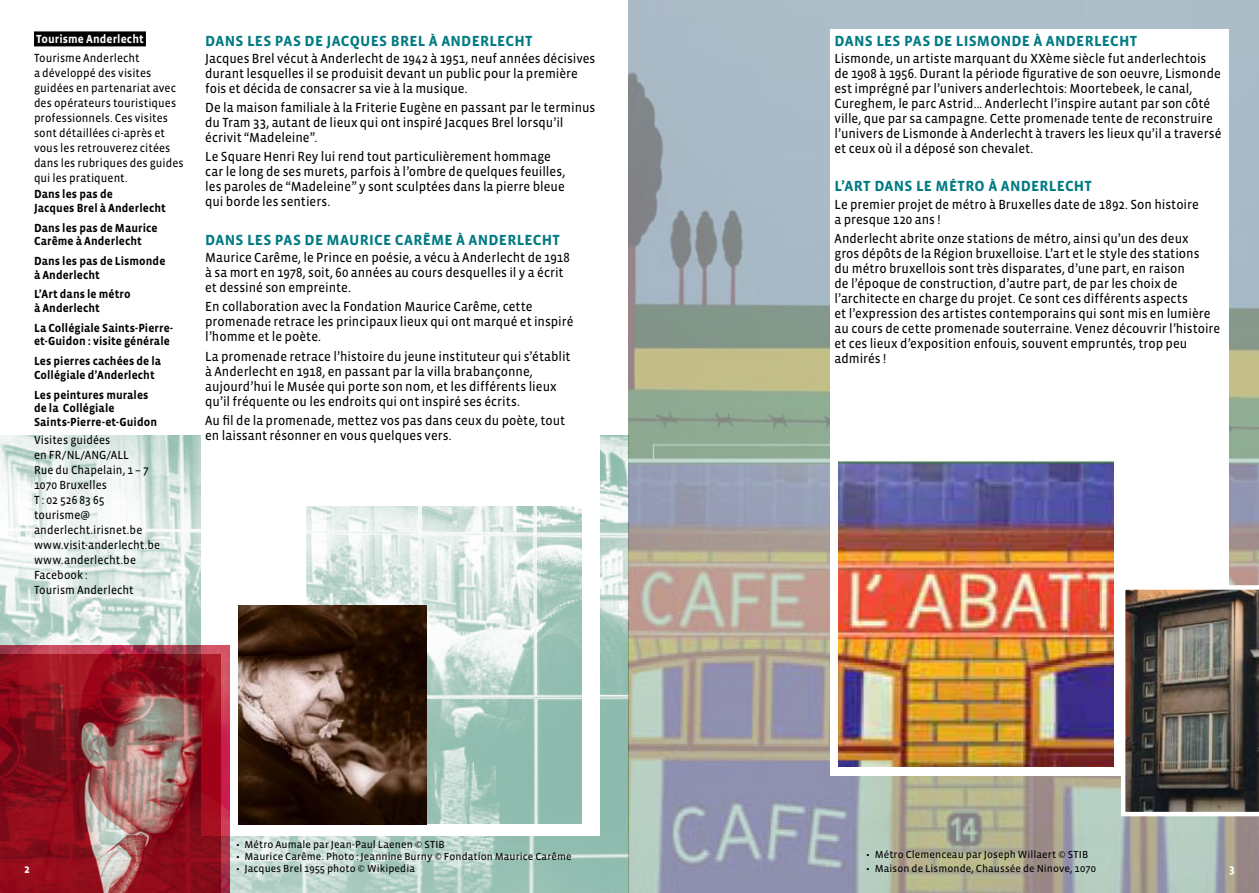
<style>
.page{position:relative;width:1259px;height:893px;background:#fff}
.page>*{position:absolute;margin:0;border:0;box-sizing:border-box;transform-origin:0 0}
.t1{font:700 15px "Vista Sans";letter-spacing:.015em;color:#007a83}
.t2{font:13.5px/15px "Vista Sans Reg";color:#000;scale:.95 1}
.t3{font:12px/15px "Vista Sans Reg";letter-spacing:.005em;color:#000;scale:.95 1}
.t4{font:700 12px/13.5px "Vista Sans";letter-spacing:.01em;color:#000;scale:.95 1}
.t5{font:700 12px "Vista Sans";letter-spacing:.01em;color:#fff;scale:.95 1}
.t6{font:10.5px "Vista Sans Reg";letter-spacing:.01em;color:#000}
</style>
<div class="page">
<img style="left:0;top:436px;width:628px;height:457px">
<div style="left:201px;top:30px;width:399px;height:806px;background:#fff"></div>
<img style="left:306px;top:506px;width:275px;height:318px">
<img style="left:628px;top:0;width:631px;height:893px">
<div style="left:830px;top:30px;width:399px;height:746px;background:#fff"></div>
<div style="left:34px;top:31px;width:112px;height:15px;background:#000"></div>
<img style="left:238px;top:605px;width:188px;height:219px">
<img style="left:839px;top:459px;width:274px;height:307px">
<img style="left:1121px;top:585px;width:138px;height:231px">
<img style="left:0;top:645px;width:230px;height:248px">
<p class="t5" style="left:36px;top:33px;width:115px">Tourisme Anderlecht</p>
<p class="t3" style="left:34px;top:50px;width:159px">Tourisme Anderlecht<br>a développé des visites guidées en partenariat avec des opérateurs touristiques professionnels. Ces visites sont détaillées ci-après et vous les retrouverez citées dans les rubriques des guides qui les pratiquent.</p>
<p class="t4" style="left:34px;top:188px;width:140px">Dans les pas de<br>Jacques Brel à Anderlecht</p>
<p class="t4" style="left:34px;top:221px;width:131px">Dans les pas de Maurice<br>Carême à Anderlecht</p>
<p class="t4" style="left:34px;top:255px;width:140px">Dans les pas de Lismonde à Anderlecht</p>
<p class="t4" style="left:34px;top:288px;width:103px">L’Art dans le métro à Anderlecht</p>
<p class="t4" style="left:34px;top:321px;width:148px">La Collégiale Saints-Pierre&shy;et-Guidon : visite générale</p>
<p class="t4" style="left:34px;top:355px;width:135px">Les pierres cachées de la<br>Collégiale d’Anderlecht</p>
<p class="t4" style="left:34px;top:388px;width:131px">Les peintures murales de la Collégiale<br>Saints-Pierre-et-Guidon</p>
<p class="t3" style="left:34px;top:433px;width:134px">Visites guidées<br>en Fr/Nl/An g/All<br>Rue du Chapelain, 1 – 7<br>1070 Bruxelles<br>T : 02 526 83 65 tourisme@ anderlecht.irisnet.be www.visit-anderlecht.be www.anderlecht.be<br>Facebook :<br>Tourism Anderlecht</p>
<p class="t1" style="left:205px;top:33px;width:329px">Dans les pas de Jacques Brel à Anderlecht</p>
<p class="t2" style="left:205px;top:51px;width:412px">Jacques Brel vécut à Anderlecht de 1942 à 1951, neuf années décisives durant lesquelles il se produisit devant un public pour la première fois et décida de consacrer sa vie à la musique.</p>
<p class="t2" style="left:205px;top:100px;width:412px">De la maison familiale à la Friterie Eugène en passant par le terminus du Tram 33, autant de lieux qui ont inspiré Jacques Brel lorsqu’il écrivit “Madeleine”.</p>
<p class="t2" style="left:205px;top:150px;width:380px">Le Square Henri Rey lui rend tout particulièrement hommage car le long de ses murets, parfois à l’ombre de quelques feuilles, les paroles de “Madeleine” y sont sculptées dans la pierre bleue qui borde les sentiers.</p>
<p class="t1" style="left:205px;top:232px;width:356px">Dans les pas de Maurice Carême à Anderlecht</p>
<p class="t2" style="left:205px;top:250px;width:385px">Maurice Carême, le Prince en poésie, a vécu à Anderlecht de 1918 à sa mort en 1978, soit, 60 années au cours desquelles il y a écrit et dessiné son empreinte.</p>
<p class="t2" style="left:205px;top:300px;width:389px">En collaboration avec la Fondation Maurice Carême, cette promenade retrace les principaux lieux qui ont marqué et inspiré l’homme et le poète.</p>
<p class="t2" style="left:205px;top:349px;width:386px">La promenade retrace l’histoire du jeune instituteur qui s’établit à Anderlecht en 1918, en passant par la villa brabançonne, aujourd’hui le Musée qui porte son nom, et les différents lieux qu’il fréquente ou les endroits qui ont inspiré ses écrits.</p>
<p class="t2" style="left:205px;top:413px;width:380px">Au fil de la promenade, mettez vos pas dans ceux du poète, tout en laissant résonner en vous quelques vers.</p>
<p class="t1" style="left:834px;top:33px;width:304px">Dans les pas de Lismonde à Anderlecht</p>
<p class="t2" style="left:834px;top:51px;width:409px">Lismonde, un artiste marquant du XXème siècle fut anderlechtois de 1908 à 1956. Durant la période figurative de son oeuvre, Lismonde est imprégné par l’univers anderlechtois: Moortebeek, le canal, Cureghem, le parc Astrid... Anderlecht l’inspire autant par son côté ville, que par sa campagne. Cette promenade tente de reconstruire l’univers de Lismonde à Anderlecht à travers les lieux qu’il a traversé et ceux où il a déposé son chevalet.</p>
<p class="t1" style="left:834px;top:179px;width:259px">L’Art dans le métro à Anderlecht</p>
<p class="t2" style="left:834px;top:197px;width:385px">Le premier projet de métro à Bruxelles date de 1892. Son histoire a presque 120 ans !</p>
<p class="t2" style="left:834px;top:231px;width:407px">Anderlecht abrite onze stations de métro, ainsi qu’un des deux<br>gros dépôts de la Région bruxelloise. L’art et le style des stations<br>du métro bruxellois sont très disparates, d’une part, en raison<br>de l’époque de construction, d’autre part, de par les choix de l’architecte en charge du projet. Ce sont ces différents aspects<br>et l’expression des artistes contemporains qui sont mis en lumière au cours de cette promenade souterraine. Venez découvrir l’histoire et ces lieux d’exposition enfouis, souvent empruntés, trop peu admirés !</p>
<p class="t6" style="left:236px;top:839px;width:210px">• Métro Aumale par Jean-Paul Laenen © STIB</p>
<p class="t6" style="left:236px;top:851px;width:337px">• Maurice Carême. Photo : Jeannine Burny © Fondation Maurice Carême</p>
<p class="t6" style="left:866px;top:849px;width:223px">• Métro Clemenceau par Joseph Willaert © STIB</p>
<p class="t6" style="left:866px;top:863px;width:231px">• Maison de Lismonde, Chaussée de Ninove, 1070</p>
<p class="t5" style="left:24px;top:862px;width:7px">2</p>
<p class="t6" style="left:236px;top:863px;width:180px">• Jacques Brel 1955 photo © Wikipedia</p>
<p class="t5" style="left:1229px;top:862px;width:7px">3</p>
</div>
